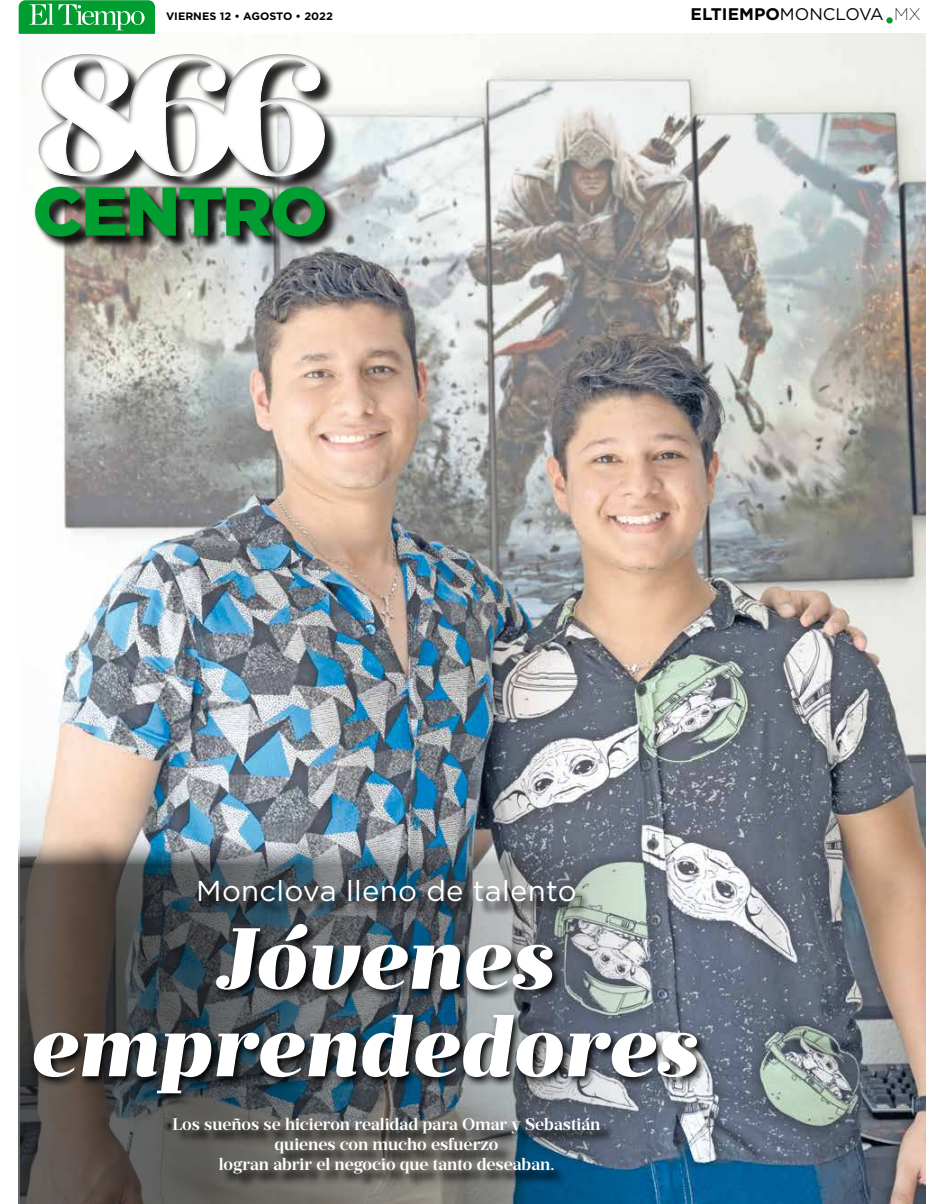
<style>
.page{position:relative;width:931px;height:1204px;background:#fff}
.page>*{position:absolute;margin:0;border:0;box-sizing:border-box;transform-origin:0 0}
.t1{font:900 170.5px "Prumo Deck";color:#fff}
.t2{font:italic 900 86.5px "Prumo Deck";letter-spacing:.01em;color:#fff}
.t3{font:italic 900 85.25px "Prumo Deck";letter-spacing:.01em;color:#fff}
.t4{font:900 68.38px "Gotham";letter-spacing:-.03em;color:#009d30}
.t5{font:28.88px "Gotham";letter-spacing:.01em;color:#fff}
.t6{font:600 16.75px/20.1px "Prumo Deck";color:#fff;text-align:center}
.t7{font:700 16.75px "Gotham";color:#000}
.t8{font:700 10.75px "Gotham";color:#000}
.s1{font-weight:400}
.s2{font-weight:200}
</style>
<div class="page">
<img style="left:20px;top:34px;width:905px;height:1170px">
<img style="left:19px;top:834px;width:657px;height:370px">
<svg style="left:176px;top:1120px;width:438px;height:68px;background:#565f62"></svg>
<svg style="left:201px;top:882px;width:389px;height:35px;background:#525c63"></svg>
<svg style="left:19px;top:0;width:136px;height:10px"></svg>
<svg style="left:212px;top:920px;width:351px;height:80px;background:#3d454b"></svg>
<svg style="left:30px;top:1011px;width:677px;height:93px;background:#41484e"></svg>
<div style="left:886px;top:17px;width:6px;height:7px;background:#009d30;border-radius:50%"></div>
<div style="left:37px;top:56px;width:303px;height:195px;background:#000;opacity:.86"></div>
<div style="left:33px;top:185px;width:297px;height:57px;background:#000;opacity:.45"></div>
<div style="left:9px;top:10px;width:517px;height:227px;background:#000;opacity:.45"></div>
<p class="t8" style="left:166px;top:9px;width:168px">VIERNES 12 • AGOSTO • 2022</p>
<p class="t7" style="left:690px;top:3px;width:231px">ELTIEMPO<span class="s1">MONCLOVA</span> <span class="s2">MX</span></p>
<h1 class="t1" style="left:32px;top:11px;width:300px">866</h1>
<h3 class="t4" style="left:32px;top:164px;width:297px">CENTRO</h3>
<h3 class="t5" style="left:196px;top:872px;width:382px">Monclova lleno de talento</h3>
<h2 class="t2" style="left:217px;top:905px;width:339px">Jóvenes</h2>
<h3 class="t3" style="left:32px;top:994px;width:669px">emprendedores</h3>
<p class="t6" style="left:173px;top:1114px;width:429px">Los sueños se hicieron realidad para Omar y Sebastián quienes con mucho esfuerzo<br>logran abrir el negocio que tanto deseaban.</p>
</div>
